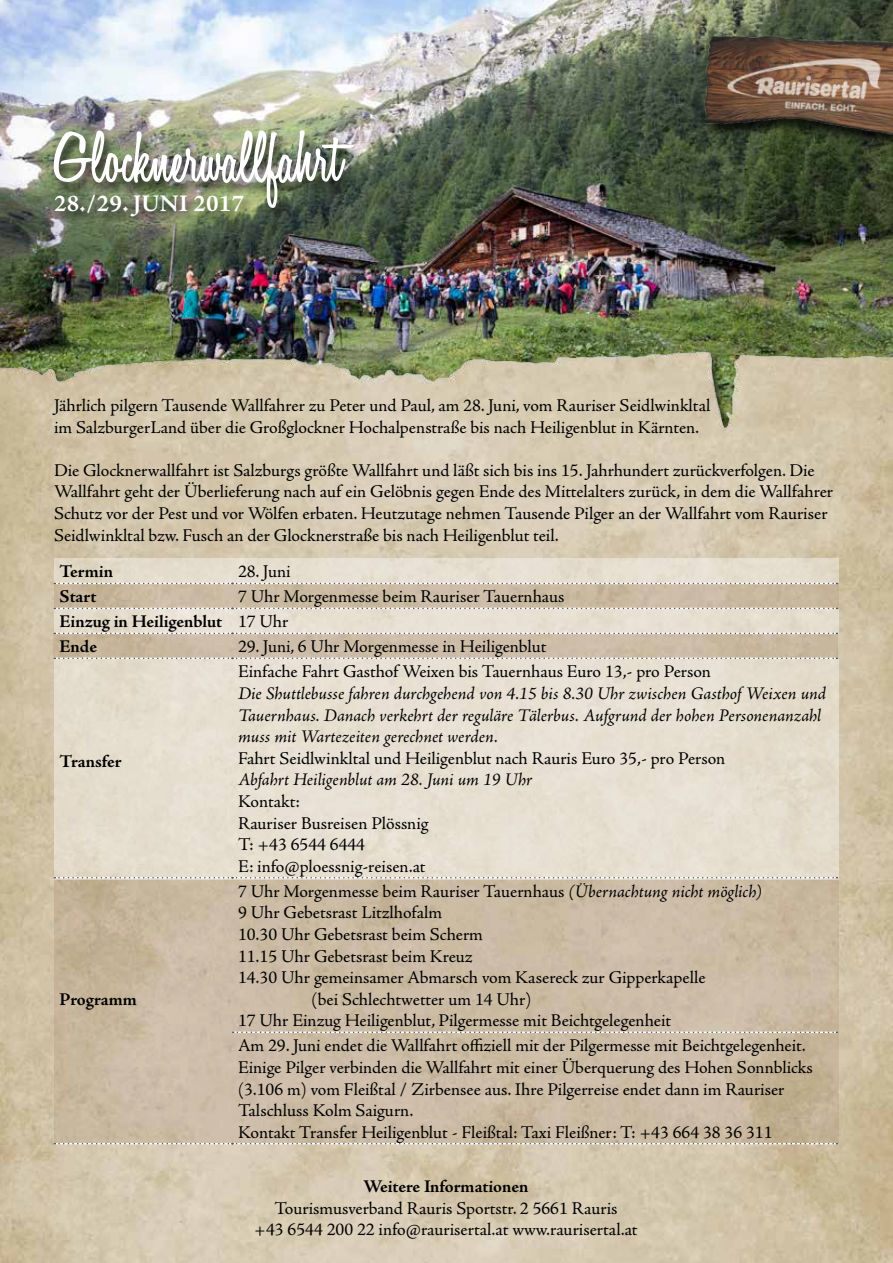
<style>
.page{position:relative;width:893px;height:1263px;background:#fff}
.page>*{position:absolute;margin:0;border:0;box-sizing:border-box;transform-origin:0 0}
.t1{font:600 75px "Honey Script";color:#fff}
.t2{font:700 24px "Adobe Jenson Pro";letter-spacing:.015em;color:#fff}
.t3{font:18px/21.6px "Adobe Jenson Pro";color:#000}
.t4{font:italic 18px/21.6px "Adobe Jenson Pro";color:#000}
.t5{font:700 18px "Adobe Jenson Pro";letter-spacing:-.005em;color:#000}
.s1{font-weight:700}
.s2{font-style:italic}
</style>
<div class="page">
<img style="left:0;top:0;width:893px;height:299px">
<img style="left:0;top:299px;width:893px;height:964px">
<div style="left:50px;top:130px;width:316px;height:93px;background:#000;opacity:.75"></div>
<div style="left:52px;top:194px;width:204px;height:37px;background:#000;opacity:.75"></div>
<div style="left:701px;top:36px;width:192px;height:116px;background:#000;opacity:.75"></div>
<img style="left:700px;top:27px;width:193px;height:118px">
<svg style="left:54px;top:879px;width:785px;height:264px;background:#cabaa3"></svg>
<div style="left:54px;top:634px;width:784px;height:25px;background:linear-gradient(to right,#cab9a2,#cbbba6)"></div>
<svg style="left:54px;top:583px;width:785px;height:26px;background:#cabaa3"></svg>
<div style="left:54px;top:558px;width:785px;height:25px;background:#e6decf"></div>
<div style="left:54px;top:609px;width:785px;height:25px;background:#e8e0d2"></div>
<div style="left:54px;top:659px;width:785px;height:220px;background:#e6dfd0"></div>
<svg style="left:54px;top:583px;width:783px;height:1px"></svg>
<svg style="left:54px;top:1143px;width:783px;height:1px"></svg>
<svg style="left:233px;top:1031px;width:604px;height:2px"></svg>
<svg style="left:54px;top:608px;width:783px;height:1px"></svg>
<svg style="left:54px;top:633px;width:783px;height:1px"></svg>
<svg style="left:54px;top:658px;width:783px;height:1px"></svg>
<svg style="left:54px;top:877px;width:783px;height:1px"></svg>
<h1 class="t1" style="left:54px;top:113px;width:289px">Glocknerwallfahrt</h1>
<h2 class="t2" style="left:54px;top:190px;width:192px">28./29. JUNI 2017</h2>
<p class="t3" style="left:54px;top:395px;width:658px">Jährlich pilgern Tausende Wallfahrer zu Peter und Paul, am 28. Juni, vom Rauriser Seidlwinkltal im SalzburgerLand über die Großglockner Hochalpenstraße bis nach Heiligenblut in Kärnten.</p>
<p class="t3" style="left:54px;top:460px;width:781px">Die Glocknerwallfahrt ist Salzburgs größte Wallfahrt und läßt sich bis ins 15. Jahrhundert zurückverfolgen. Die Wallfahrt geht der Überlieferung nach auf ein Gelöbnis gegen Ende des Mittelalters zurück, in dem die Wallfahrer Schutz vor der Pest und vor Wölfen erbaten. Heutzutage nehmen Tausende Pilger an der Wallfahrt vom Rauriser Seidlwinkltal bzw. Fusch an der Glocknerstraße bis nach Heiligenblut teil.</p>
<p class="t5" style="left:60px;top:561px;width:55px">Termin</p>
<p class="t3" style="left:238px;top:561px;width:54px">28. Juni</p>
<p class="t5" style="left:60px;top:586px;width:38px">Start</p>
<p class="t3" style="left:60px;top:585px;width:506px;line-height:24.9px;text-indent:178px">7 Uhr Morgenmesse beim Rauriser Tauernhaus<br><span class="s1">Einzug in Heiligenblut</span> 17 Uhr<br><span class="s1">Ende</span></p>
<p class="t3" style="left:238px;top:636px;width:310px">29. Juni, 6 Uhr Morgenmesse in Heiligenblut</p>
<p class="t5" style="left:60px;top:751px;width:64px">Transfer</p>
<p class="t5" style="left:60px;top:989px;width:79px">Programm</p>
<p class="t3" style="left:238px;top:661px;width:475px">Einfache Fahrt Gasthof Weixen bis Tauernhaus Euro 13,- pro Person</p>
<p class="t4" style="left:238px;top:684px;width:590px">Die Shuttlebusse fahren durchgehend von 4.15 bis 8.30 Uhr zwischen Gasthof Weixen und<br>Tauernhaus. Danach verkehrt der reguläre Tälerbus. Aufgrund der hohen Personenanzahl muss mit Wartezeiten gerechnet werden.</p>
<p class="t3" style="left:238px;top:748px;width:489px">Fahrt Seidlwinkltal und Heiligenblut nach Rauris Euro 35,- pro Person</p>
<p class="t4" style="left:238px;top:770px;width:296px">Abfahrt Heiligenblut am 28. Juni um 19 Uhr</p>
<p class="t3" style="left:238px;top:791px;width:192px">Kontakt:<br>Rauriser Busreisen Plössnig<br>T: +43 6544 6444<br>E: info@ploessnig-reisen.at</p>
<p class="t3" style="left:238px;top:881px;width:525px">7 Uhr Morgenmesse beim Rauriser Tauernhaus <span class="s2">(Übernachtung nicht möglich)</span></p>
<p class="t3" style="left:238px;top:902px;width:206px">9 Uhr Gebetsrast Litzlhofalm</p>
<p class="t3" style="left:238px;top:924px;width:246px">10.30 Uhr Gebetsrast beim Scherm</p>
<p class="t3" style="left:238px;top:945px;width:236px">11.15 Uhr Gebetsrast beim Kreuz</p>
<p class="t3" style="left:238px;top:967px;width:469px">14.30 Uhr gemeinsamer Abmarsch vom Kasereck zur Gipperkapelle</p>
<p class="t3" style="left:312px;top:989px;width:221px">(bei Schlechtwetter um 14 Uhr)</p>
<p class="t3" style="left:238px;top:1010px;width:435px">17 Uhr Einzug Heiligenblut, Pilgermesse mit Beichtgelegenheit</p>
<p class="t3" style="left:238px;top:1035px;width:576px">Am 29. Juni endet die Wallfahrt offiziell mit der Pilgermesse mit Beichtgelegenheit.<br>Einige Pilger verbinden die Wallfahrt mit einer Überquerung des Hohen Sonnblicks (3.106 m) vom Fleißtal / Zirbensee aus. Ihre Pilgerreise endet dann im Rauriser Talschluss Kolm Saigurn.<br>Kontakt Transfer Heiligenblut - Fleißtal: Taxi Fleißner: T: +43 664 38 36 311</p>
<p class="t5" style="left:363px;top:1176px;width:167px">Weitere Informationen</p>
<p class="t3" style="left:254px;top:1197px;width:385px;text-align:center">Tourismusverband Rauris Sportstr. 2 5661 Rauris<br>+43 6544 200 22 info@raurisertal.at www.raurisertal.at</p>
</div>
